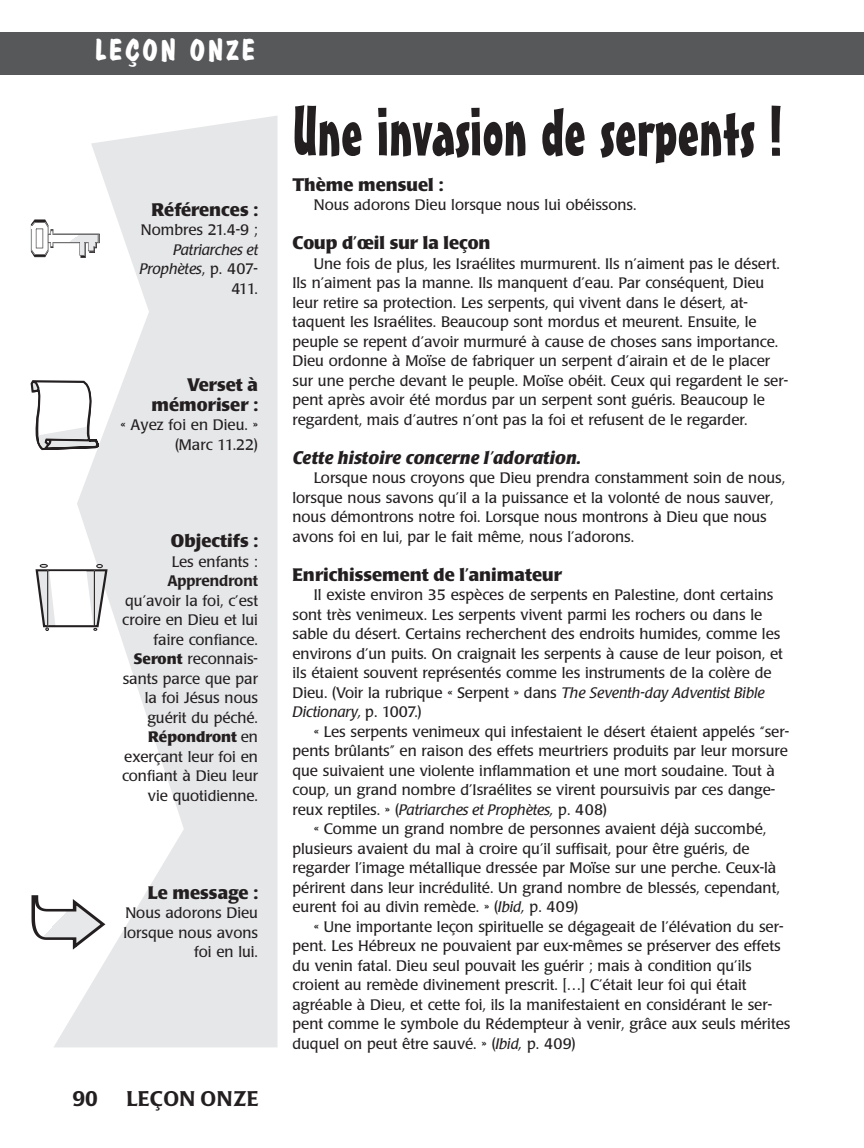
<style>
.page{position:relative;width:864px;height:1148px;background:#fff}
.page>*{position:absolute;margin:0;border:0;box-sizing:border-box;transform-origin:0 0}
.t1{font:69px "Mister Earl BT";color:#231f20}
.t2{font:700 30px "Dom Casual D";letter-spacing:.095em;color:#fff}
.t3{font:500 21px "Poppl Laudatio";letter-spacing:.02em;color:#231f20}
.t4{font:700 18px/19.5px "Poppl Laudatio";color:#231f20;text-align:right}
.t5{font:italic 700 18px "Poppl Laudatio";color:#231f20}
.t6{font:15px/19.5px "Poppl Laudatio";color:#231f20;text-align:right}
.t7{font:italic 15px/19.5px "Poppl Laudatio";color:#231f20;text-align:right}
.t8{font:500 15px "Poppl Laudatio";color:#231f20}
.s1{font-style:normal}
.s2{font-weight:700}
.s3{font-style:italic}
</style>
<div class="page">
<svg style="left:54px;top:116px;width:224px;height:931px;fill:#e6e7e9"></svg>
<div style="left:0;top:32px;width:864px;height:42px;background:#57585a"></div>
<svg style="left:31px;top:219px;width:69px;height:39px"></svg>
<svg style="left:31px;top:380px;width:68px;height:70px"></svg>
<svg style="left:36px;top:564px;width:72px;height:67px"></svg>
<hr style="left:47px;top:570px;width:1px;height:56px;background:#231f20">
<hr style="left:94px;top:570px;width:1px;height:56px;background:#231f20">
<svg style="left:32px;top:895px;width:73px;height:54px"></svg>
<h2 class="t2" style="left:95px;top:32px;width:161px">LEÇON ONZE</h2>
<p class="t4" style="left:152px;top:202px;width:108px">Références :</p>
<p class="t6" style="left:141px;top:222px;width:119px">Nombres 21.4-9 ;</p>
<p class="t7" style="left:139px;top:241px;width:120px">Patriarches et<br>Prophètes<span class="s1">, p. 407-<br>411.</span></p>
<p class="t4" style="left:152px;top:377px;width:108px">Verset à mémoriser :</p>
<p class="t6" style="left:121px;top:417px;width:139px">« Ayez foi en Dieu. » (Marc 11.22)</p>
<p class="t4" style="left:171px;top:533px;width:89px">Objectifs :</p>
<p class="t6" style="left:172px;top:553px;width:88px">Les enfants :</p>
<p class="t8" style="left:167px;top:575px;width:92px">Apprendront</p>
<p class="t6" style="left:122px;top:592px;width:138px">qu’avoir la foi, c’est croire en Dieu et lui faire confiance.<br><span class="s2">Seront</span> reconnais&shy;sants parce que par la foi Jésus nous guérit du péché.<br><span class="s2">Répondront</span> en exerçant leur foi en confiant à Dieu leur vie quotidienne.</p>
<p class="t4" style="left:148px;top:884px;width:112px">Le message :</p>
<p class="t6" style="left:123px;top:904px;width:136px">Nous adorons Dieu lorsque nous avons foi en lui.</p>
<h3 class="t3" style="left:73px;top:1090px;width:27px">90</h3>
<h3 class="t3" style="left:127px;top:1090px;width:134px">LEÇON ONZE</h3>
<h1 class="t1" style="left:292px;top:106px;width:491px">Une invasion de serpents !</h1>
<p class="t4" style="left:292px;top:176px;width:152px">Thème mensuel :</p>
<p class="t6" style="left:314px;top:197px;width:324px">Nous adorons Dieu lorsque nous lui obéissons.</p>
<p class="t4" style="left:292px;top:235px;width:200px">Coup d’œil sur la leçon</p>
<p class="t6" style="left:292px;top:255px;width:497px;text-align:left;text-indent:21px">Une fois de plus, les Israélites murmurent. Ils n’aiment pas le désert.<br>Ils n’aiment pas la manne. Ils manquent d’eau. Par conséquent, Dieu leur retire sa protection. Les serpents, qui vivent dans le désert, at&shy;taquent les Israélites. Beaucoup sont mordus et meurent. Ensuite, le peuple se repent d’avoir murmuré à cause de choses sans importance.<br>Dieu ordonne à Moïse de fabriquer un serpent d’airain et de le placer sur une perche devant le peuple. Moïse obéit. Ceux qui regardent le ser&shy;pent après avoir été mordus par un serpent sont guéris. Beaucoup le regardent, mais d’autres n’ont pas la foi et refusent de le regarder.</p>
<p class="t5" style="left:292px;top:450px;width:290px">Cette histoire concerne l’adoration.</p>
<p class="t6" style="left:292px;top:470px;width:494px;text-align:left;text-indent:21px">Lorsque nous croyons que Dieu prendra constamment soin de nous, lorsque nous savons qu’il a la puissance et la volonté de nous sauver, nous démontrons notre foi. Lorsque nous montrons à Dieu que nous avons foi en lui, par le fait même, nous l’adorons.</p>
<p class="t4" style="left:292px;top:566px;width:271px">Enrichissement de l’animateur</p>
<p class="t6" style="left:292px;top:587px;width:492px;text-align:left;text-indent:21px">Il existe environ 35 espèces de serpents en Palestine, dont certains sont très venimeux. Les serpents vivent parmi les rochers ou dans le sable du désert. Certains recherchent des endroits humides, comme les environs d’un puits. On craignait les serpents à cause de leur poison, et ils étaient souvent représentés comme les instruments de la colère de Dieu. (Voir la rubrique « Serpent » dans <span class="s3">The Seventh-day Adventist Bible Dictionary,</span> p. 1007.)</p>
<p class="t6" style="left:314px;top:723px;width:477px">« Les serpents venimeux qui infestaient le désert étaient appelés “ser-</p>
<p class="t6" style="left:292px;top:743px;width:497px">pents brûlants” en raison des effets meurtriers produits par leur morsure</p>
<p class="t6" style="left:292px;top:762px;width:484px">que suivaient une violente inflammation et une mort soudaine. Tout à</p>
<p class="t6" style="left:293px;top:782px;width:484px">coup, un grand nombre d’Israélites se virent poursuivis par ces dange-</p>
<p class="t7" style="left:293px;top:801px;width:316px"><span class="s1">reux reptiles. » (</span>Patriarches et Prophètes, <span class="s1">p. 408)</span></p>
<p class="t6" style="left:314px;top:821px;width:454px">« Comme un grand nombre de personnes avaient déjà succombé,</p>
<p class="t6" style="left:292px;top:840px;width:459px">plusieurs avaient du mal à croire qu’il suffisait, pour être guéris, de</p>
<p class="t6" style="left:292px;top:860px;width:485px">regarder l’image métallique dressée par Moïse sur une perche. Ceux-là</p>
<p class="t6" style="left:292px;top:879px;width:489px">périrent dans leur incrédulité. Un grand nombre de blessés, cependant,</p>
<p class="t6" style="left:292px;top:899px;width:287px">eurent foi au divin remède. » (<span class="s3">Ibid,</span> p. 409)</p>
<p class="t6" style="left:314px;top:918px;width:471px">« Une importante leçon spirituelle se dégageait de l’élévation du ser-</p>
<p class="t6" style="left:292px;top:938px;width:490px">pent. Les Hébreux ne pouvaient par eux-mêmes se préserver des effets</p>
<p class="t6" style="left:292px;top:957px;width:461px">du venin fatal. Dieu seul pouvait les guérir ; mais à condition qu’ils</p>
<p class="t6" style="left:292px;top:977px;width:456px">croient au remède divinement prescrit. […] C’était leur foi qui était</p>
<p class="t6" style="left:292px;top:996px;width:481px">agréable à Dieu, et cette foi, ils la manifestaient en considérant le ser-</p>
<p class="t6" style="left:292px;top:1016px;width:499px">pent comme le symbole du Rédempteur à venir, grâce aux seuls mérites</p>
<p class="t6" style="left:292px;top:1035px;width:285px">duquel on peut être sauvé. » (<span class="s3">Ibid,</span> p. 409)</p>
</div>
